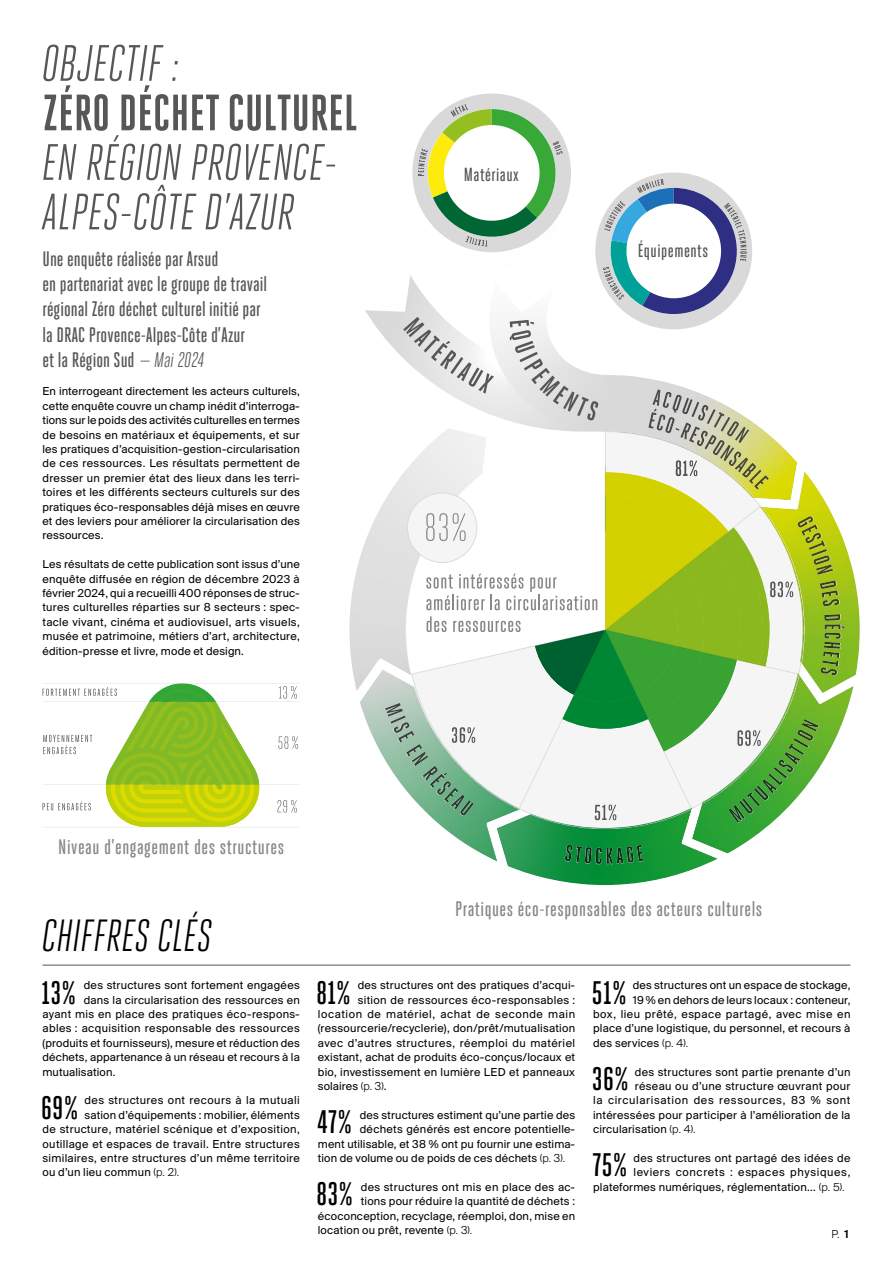
<style>
.page{position:relative;width:893px;height:1263px;background:#fff}
.page>*{position:absolute;margin:0;border:0;box-sizing:border-box;transform-origin:0 0}
.t1{font:italic 51px/49.5px "Heroic Condensed";color:#575757}
.t2{font:700 51px "Heroic Condensed";color:#575757}
.t3{font:italic 45px "Heroic Condensed";color:#000}
.t4{font:500 32.55px "Heroic Condensed";letter-spacing:.005em;color:#000}
.t5{font:500 21px/25.2px "Heroic Condensed";color:#575757}
.t6{font:500 21px "Heroic Condensed";letter-spacing:.025em;color:#878787}
.t7{font:500 18.9px "Heroic Condensed";letter-spacing:.025em;color:#575757}
.t8{font:12px/14.4px "Suisse BP Intl";letter-spacing:.02em;color:#000;text-align:justify}
.t9{font:12px "Suisse BP Intl";letter-spacing:.04em;color:#000}
.t10{font:12px "Suisse BP Intl";letter-spacing:.055em;color:#000}
.t11{font:12px "Suisse BP Intl";letter-spacing:.045em;color:#000}
.t12{font:12px "Suisse BP Intl";letter-spacing:.05em;color:#000}
.t13{font:300 12px "Suisse BP Intl";color:#000}
.s1{font-weight:400;font-style:italic}
.s2{font-weight:300}
.s3{font-family:"Suisse BP Intl Antique";font-weight:400}
</style>
<div class="page">
<hr style="left:43px;top:965px;width:807px;height:1px;background:#575757">
<svg style="left:349px;top:94px;width:511px;height:784px"></svg>
<svg style="left:43px;top:683px;width:257px;height:145px"></svg>
<h1 class="t1" style="left:43px;top:39px;width:139px">OBJECTIF :</h1>
<h1 class="t2" style="left:43px;top:85px;width:316px">ZÉRO DÉCHET CULTUREL</h1>
<h1 class="t1" style="left:43px;top:138px;width:297px">EN RÉGION PROVENCE-<br>ALPES-CÔTE D’AZUR</h1>
<h3 class="t5" style="left:43px;top:246px;width:226px">Une enquête réalisée par Arsud<br>en partenariat avec le groupe de travail régional Zéro déchet culturel initié par la DRAC Provence-Alpes-Côte d’Azur<br>et la Région Sud — <span class="s1">Mai 2024</span></h3>
<p class="t8" style="left:43px;top:384px;width:259px">En interrogeant directement les acteurs culturels, cette enquête couvre un champ inédit d’interroga&shy;tions sur le poids des activités culturelles en termes de besoins en matériaux et équipements, et sur les pratiques d’acquisition-gestion-circularisation de ces ressources. Les résultats permettent de dresser un premier état des lieux dans les terri&shy;toires et les différents secteurs culturels sur des pratiques éco-responsables déjà mises en œuvre et des leviers pour améliorer la circularisation des ressources.</p>
<p class="t8" style="left:43px;top:557px;width:259px">Les résultats de cette publication sont issus d’une enquête diffusée en région de décembre 2023 à février 2024, qui a recueilli 400 réponses de struc&shy;tures culturelles réparties sur 8 secteurs : spec&shy;tacle vivant, cinéma et audiovisuel, arts visuels, musée et patrimoine, métiers d’art, architecture, édition-presse et livre, mode et design.</p>
<h3 class="t6" style="left:58px;top:835px;width:227px">Niveau d’engagement des structures</h3>
<h2 class="t3" style="left:43px;top:911px;width:171px">CHIFFRES CLÉS</h2>
<h3 class="t7" style="left:464px;top:164px;width:56px">Matériaux</h3>
<h3 class="t7" style="left:638px;top:240px;width:72px">Équipements</h3>
<h3 class="t6" style="left:455px;top:897px;width:309px">Pratiques éco-responsables des acteurs culturels</h3>
<h3 class="t4" style="left:41px;top:974px;width:36px">13%</h3>
<p class="t8" style="left:84px;top:978px;width:218px">des structures sont fortement engagées</p>
<p class="t8" style="left:84px;top:992px;width:218px">dans la circularisation des ressources en</p>
<p class="t8" style="left:43px;top:1006px;width:259px">ayant mis en place des pratiques éco-respons-</p>
<p class="t8" style="left:43px;top:1021px;width:259px">ables : acquisition responsable des ressources</p>
<p class="t8" style="left:43px;top:1035px;width:259px">(produits et fournisseurs), mesure et réduction des</p>
<p class="t8" style="left:43px;top:1050px;width:259px">déchets, appartenance à un réseau et recours à la</p>
<p class="t8" style="left:43px;top:1064px;width:74px">mutualisation.</p>
<h3 class="t4" style="left:41px;top:1090px;width:39px">69 %</h3>
<p class="t8" style="left:84px;top:1093px;width:217px">des structures ont recours à la mutuali</p>
<p class="t8" style="left:84px;top:1107px;width:217px">sation d’équipements : mobilier, éléments</p>
<p class="t8" style="left:43px;top:1122px;width:259px">de structure, matériel scénique et d’exposition,</p>
<p class="t8" style="left:43px;top:1136px;width:259px">outillage et espaces de travail. Entre structures</p>
<p class="t8" style="left:43px;top:1150px;width:259px">similaires, entre structures d’un même territoire</p>
<p class="t8" style="left:43px;top:1165px;width:138px">ou d’un lieu commun <span class="s2">(p. 2).</span></p>
<h3 class="t4" style="left:316px;top:974px;width:36px">81%</h3>
<p class="t8" style="left:358px;top:978px;width:219px">des structures ont des pratiques d’acqui-</p>
<p class="t8" style="left:358px;top:992px;width:219px">sition de ressources éco-responsables :</p>
<p class="t11" style="left:318px;top:1007px;width:259px">location de matériel, achat de seconde main</p>
<p class="t8" style="left:318px;top:1021px;width:259px">(ressourcerie/recyclerie), don/prêt/mutualisation</p>
<p class="t8" style="left:318px;top:1035px;width:259px">avec d’autres structures, réemploi du matériel</p>
<p class="t8" style="left:318px;top:1050px;width:259px">existant, achat de produits éco-conçus/locaux et</p>
<p class="t8" style="left:318px;top:1064px;width:259px">bio, investissement en lumière LED et panneaux</p>
<p class="t8" style="left:318px;top:1078px;width:70px">solaires <span class="s2">(p. 3)</span>.</p>
<h3 class="t4" style="left:317px;top:1104px;width:37px">47%</h3>
<p class="t8" style="left:360px;top:1107px;width:217px">des structures estiment qu’une partie des</p>
<p class="t8" style="left:360px;top:1122px;width:217px">déchets générés est encore potentielle-</p>
<p class="t8" style="left:318px;top:1136px;width:259px">ment utilisable, et 38 % ont pu fournir une estima-</p>
<p class="t8" style="left:318px;top:1150px;width:249px">tion de volume ou de poids de ces déchets <span class="s2">(p. 3).</span></p>
<h3 class="t4" style="left:316px;top:1176px;width:39px">83%</h3>
<p class="t8" style="left:361px;top:1179px;width:216px">des structures ont mis en place des ac-</p>
<p class="t8" style="left:361px;top:1194px;width:216px">tions pour réduire la quantité de déchets :</p>
<p class="t8" style="left:318px;top:1208px;width:259px">écoconception, recyclage, réemploi, don, mise en</p>
<p class="t8" style="left:318px;top:1222px;width:156px">location ou prêt, revente <span class="s2">(p. 3).</span></p>
<h3 class="t4" style="left:591px;top:974px;width:37px">51%</h3>
<p class="t8" style="left:633px;top:978px;width:219px">des structures ont un espace de stockage,</p>
<p class="t8" style="left:633px;top:992px;width:219px">19 % en dehors de leurs locaux : conteneur,</p>
<p class="t9" style="left:593px;top:1007px;width:259px">box, lieu prêté, espace partagé, avec mise en</p>
<p class="t8" style="left:593px;top:1021px;width:259px">place d’une logistique, du personnel, et recours à</p>
<p class="t8" style="left:593px;top:1035px;width:96px">des services <span class="s2">(p. 4).</span></p>
<h3 class="t4" style="left:592px;top:1061px;width:39px">36%</h3>
<p class="t8" style="left:635px;top:1064px;width:217px">des structures sont partie prenante d’un</p>
<p class="t8" style="left:635px;top:1078px;width:217px">réseau ou d’une structure œuvrant pour</p>
<p class="t10" style="left:593px;top:1093px;width:259px">la circularisation des ressources, 83 % sont</p>
<p class="t8" style="left:593px;top:1107px;width:259px">intéressées pour participer à l’amélioration de la</p>
<p class="t8" style="left:593px;top:1122px;width:104px">circularisation <span class="s2">(p. 4).</span></p>
<h3 class="t4" style="left:592px;top:1147px;width:37px">75%</h3>
<p class="t8" style="left:633px;top:1150px;width:219px">des structures ont partagé des idées de</p>
<p class="t12" style="left:633px;top:1165px;width:219px">leviers concrets : espaces physiques,</p>
<p class="t8" style="left:593px;top:1179px;width:253px">plateformes numériques, réglementation... <span class="s2">(p. 5).</span></p>
<p class="t13" style="left:831px;top:1227px;width:19px">P. <span class="s3">1</span></p>
</div>
